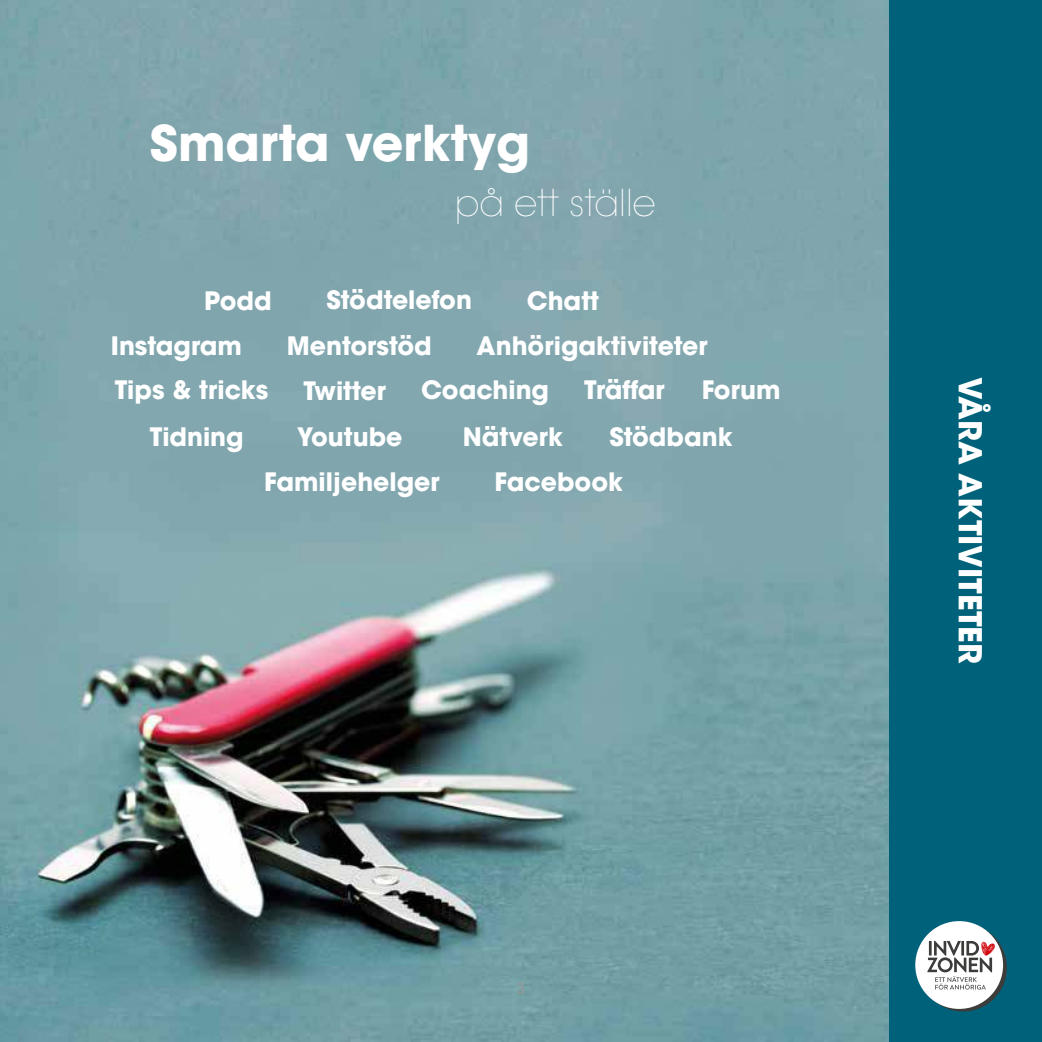
<style>
.page{position:relative;width:1042px;height:1042px;background:#fff}
.page>*{position:absolute;margin:0;border:0;box-sizing:border-box;transform-origin:0 0}
.t1{font:700 49px "ITC Avant Garde Std";color:#fff}
.t2{font:200 36.75px "ITC Avant Garde Std";color:#fff}
.t3{font:700 31.5px "ITC Avant Garde Std";color:#fff}
.t4{font:700 25.2px/44.3px "ITC Avant Garde Std";color:#fff}
.t5{font:600 condensed 15.75px "ITC Avant Garde Std";color:#9a9a9a}
</style>
<div class="page">
<img style="left:0;top:0;width:889px;height:1042px">
<div style="left:889px;top:0;width:153px;height:1042px;background:#00627a"></div>
<svg style="left:919px;top:924px;width:88px;height:87px"></svg>
<div style="left:915px;top:921px;width:88px;height:88px;background:#fff;border-radius:50%"></div>
<svg style="left:927px;top:941px;width:68px;height:48px"></svg>
<h1 class="t1" style="left:150px;top:111px;width:382px">Smarta verktyg</h1>
<h2 class="t2" style="left:455px;top:188px;width:202px">på ett ställe</h2>
<p class="t4" style="left:111px;top:279px;width:162px;text-indent:93px">Podd<br>Instagram</p>
<p class="t4" style="left:326px;top:277px;width:147px">Stödtelefon</p>
<p class="t4" style="left:527px;top:279px;width:74px">Chatt</p>
<p class="t4" style="left:287px;top:323px;width:146px">Mentorstöd</p>
<p class="t4" style="left:477px;top:323px;width:233px">Anhörigaktiviteter</p>
<p class="t4" style="left:115px;top:367px;width:155px">Tips &amp; tricks</p>
<p class="t4" style="left:303px;top:368px;width:84px">Twitter</p>
<p class="t4" style="left:421px;top:367px;width:130px">Coaching</p>
<p class="t4" style="left:584px;top:367px;width:82px">Träffar</p>
<p class="t4" style="left:702px;top:367px;width:80px">Forum</p>
<p class="t4" style="left:150px;top:414px;width:95px">Tidning</p>
<p class="t4" style="left:297px;top:414px;width:107px">Youtube</p>
<p class="t4" style="left:463px;top:414px;width:102px">Nätverk</p>
<p class="t4" style="left:609px;top:414px;width:125px">Stödbank</p>
<p class="t4" style="left:264px;top:459px;width:177px">Familjehelger</p>
<p class="t4" style="left:494px;top:459px;width:130px">Facebook</p>
<p class="t5" style="left:517px;top:979px;width:10px">3</p>
<p class="t3" style="left:991px;top:377px;width:288px;rotate:90deg">VÅRA AKTIVITETER</p>
</div>
